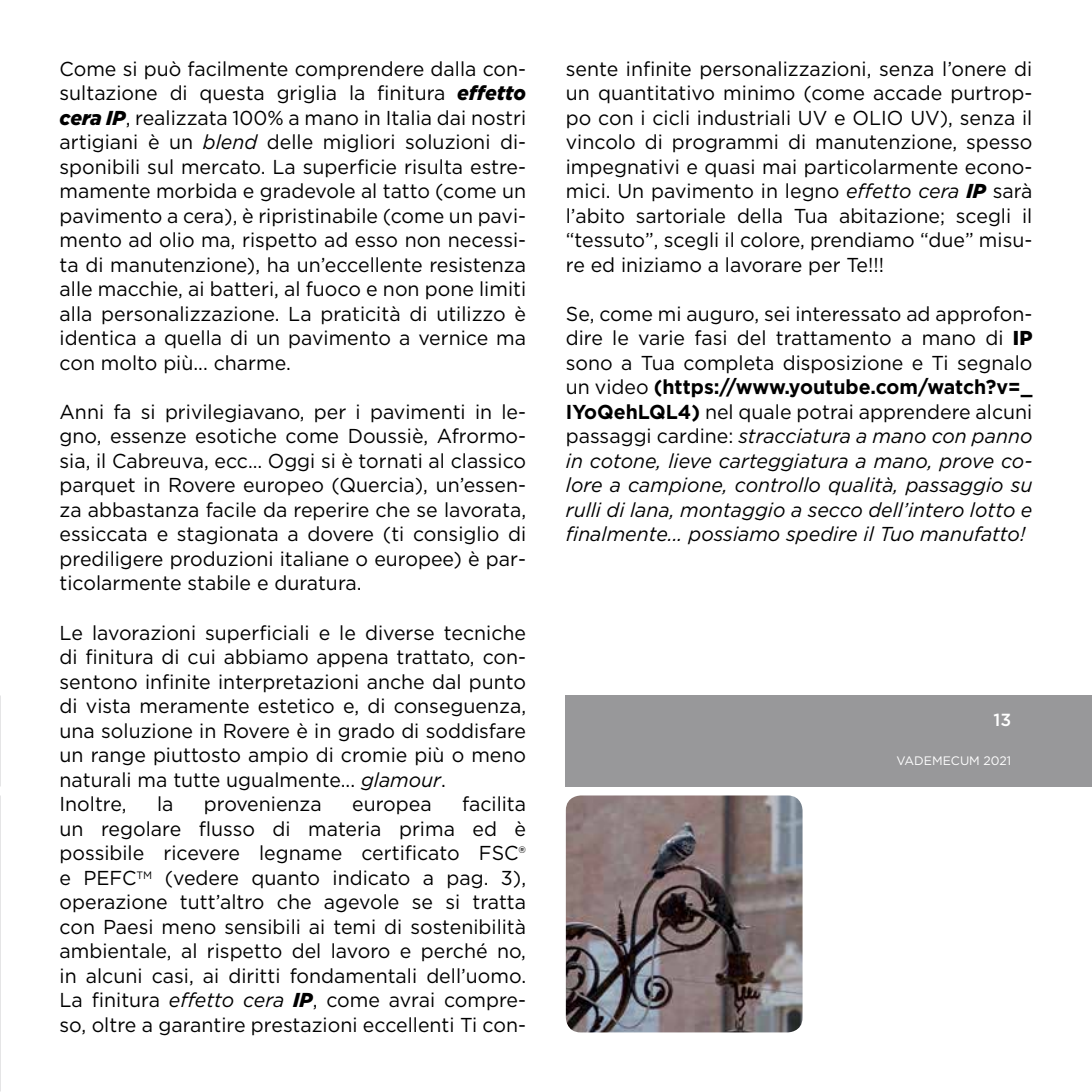
<style>
.page{position:relative;width:1092px;height:1092px;background:#fff}
.page>*{position:absolute;margin:0;border:0;box-sizing:border-box;transform-origin:0 0}
.t1{font:20.12px/24.5px "Gotham";color:#000;text-align:justify}
.t2{font:italic 20.12px/24.5px "Gotham";color:#000;text-align:justify}
.t3{font:500 17.5px "Gotham";color:#fff}
.t4{font:12.25px "Gotham";color:#fff}
.s1{font-weight:900;font-style:italic}
.s2{font-style:italic}
.s3{font-size:19.25px}
.s4{font-style:normal}
.s5{font-weight:900;font-style:normal}
.s6{font-weight:700;font-style:normal}
</style>
<div class="page">
<div style="left:566px;top:695px;width:525px;height:91px;background:#98989a"></div>
<img style="left:0;top:795px;width:1px;height:296px">
<img style="left:566px;top:795px;width:236px;height:237px">
<p class="t1" style="left:60px;top:56px;width:468px">Come si può facilmente comprendere dalla con&shy;sultazione di questa griglia la finitura <span class="s1">effetto cera IP</span>, realizzata 100% a mano in Italia dai nostri artigiani è un <span class="s2">blend</span> delle migliori soluzioni di&shy;sponibili sul mercato. La superficie risulta estre&shy;mamente morbida e gradevole al tatto (come un pavimento a cera), è ripristinabile (come un pavi&shy;mento ad olio ma, rispetto ad esso non necessi&shy;ta di manutenzione), ha un’eccellente resistenza alle macchie, ai batteri, al fuoco e non pone limiti alla personalizzazione. La praticità di utilizzo è identica a quella di un pavimento a vernice ma con molto più... charme.</p>
<p class="t1" style="left:60px;top:399px;width:468px">Anni fa si privilegiavano, per i pavimenti in le&shy;gno, essenze esotiche come Doussiè, Afrormo&shy;sia, il Cabreuva, ecc… Oggi si è tornati al classico parquet in Rovere europeo (Quercia), un’essen&shy;za abbastanza facile da reperire che se lavorata, essiccata e stagionata a dovere (ti consiglio di prediligere produzioni italiane o europee) è par&shy;ticolarmente stabile e duratura.</p>
<p class="t1" style="left:60px;top:619px;width:468px;text-align:left">Le lavorazioni superficiali e le diverse tecniche di finitura di cui abbiamo appena trattato, con&shy;sentono infinite interpretazioni anche dal punto di vista meramente estetico e, di conseguenza, una soluzione in Rovere è in grado di soddisfare un range piuttosto ampio di cromie più o meno naturali ma tutte ugualmente... <span class="s2">glamour</span>.<br>Inoltre,</p>
<p class="t1" style="left:60px;top:791px;width:468px;text-indent:402px">facilita un regolare flusso di materia prima ed è possibile ricevere legname certificato FSC<span class="s3">® </span>e PEFC<sup>TM</sup> (vedere quanto indicato a pag. 3), operazione tutt’altro che agevole se si tratta con Paesi meno sensibili ai temi di sostenibilità ambientale, al rispetto del lavoro e perché no, in alcuni casi, ai diritti fondamentali dell’uomo.<br>La finitura <span class="s2">effetto cera</span> <span class="s1">IP</span>, come avrai compre&shy;so, oltre a garantire prestazioni eccellenti Ti con-</p>
<p class="t1" style="left:157px;top:791px;width:18px">la</p>
<p class="t1" style="left:204px;top:791px;width:119px">provenienza</p>
<p class="t1" style="left:352px;top:791px;width:81px">europea</p>
<p class="t1" style="left:566px;top:56px;width:468px">sente infinite personalizzazioni, senza l’onere di un quantitativo minimo (come accade purtrop&shy;po con i cicli industriali UV e OLIO UV), senza il vincolo di programmi di manutenzione, spesso impegnativi e quasi mai particolarmente econo&shy;mici. Un pavimento in legno <span class="s2">effetto cera</span> <span class="s1">IP</span> sarà l’abito sartoriale della Tua abitazione; scegli il “tessuto”, scegli il colore, prendiamo “due” misu&shy;re ed iniziamo a lavorare per Te!!!</p>
<p class="t2" style="left:566px;top:301px;width:468px"><span class="s4">Se, come mi auguro, sei interessato ad approfon&shy;dire le varie fasi del trattamento a mano di</span> <span class="s5">IP </span><span class="s4">sono a Tua completa disposizione e Ti segnalo un video</span> <span class="s6">(https://www.youtube.com/watch?v=_ IYoQehLQL4)</span> <span class="s4">nel quale potrai apprendere alcuni passaggi cardine:</span> stracciatura a mano con panno in cotone, lieve carteggiatura a mano, prove co&shy;lore a campione, controllo qualità, passaggio su rulli di lana, montaggio a secco dell’intero lotto e finalmente... possiamo spedire il Tuo manufatto!</p>
<p class="t3" style="left:993px;top:708px;width:19px">13</p>
<p class="t4" style="left:896px;top:752px;width:116px">VADEMECUM 2021</p>
</div>
